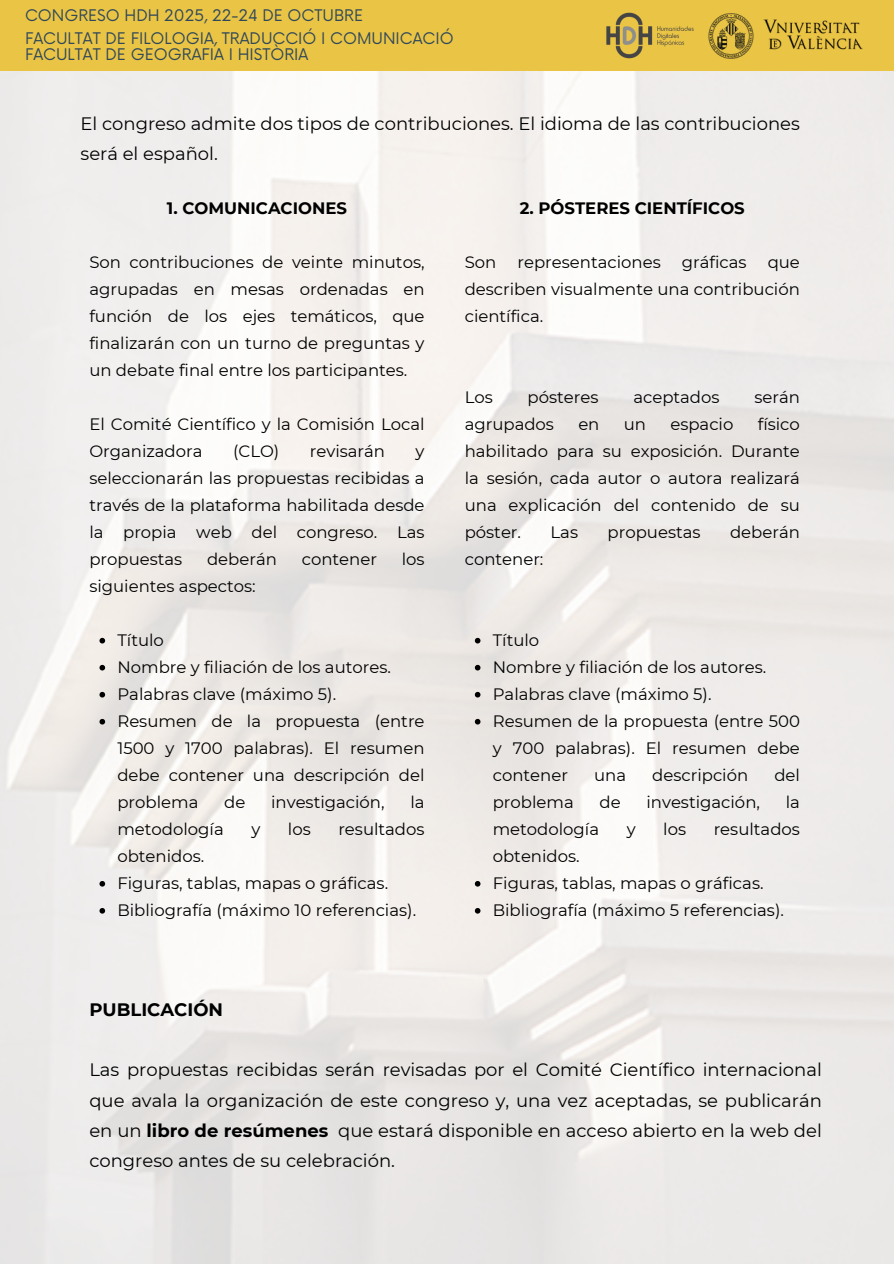
<style>
.page{position:relative;width:894px;height:1264px;background:#fff}
.page>*{position:absolute;margin:0;border:0;box-sizing:border-box;transform-origin:0 0}
.t1{font:18px/30.3px "Montserrat";color:#000}
.t2{font:700 18px "Montserrat";color:#000}
.t3{font:16.5px/27px "Montserrat";color:#000;text-align:justify}
.t4{font:700 16.5px "Montserrat";color:#000}
.t5{font:15.6px "Now";color:#2f485b}
.s1{font-weight:700}
</style>
<div class="page">
<img style="left:0;top:71px;width:893px;height:1192px">
<div style="left:0;top:0;width:893px;height:71px;background:#eac445"></div>
<img style="left:763px;top:19px;width:99px;height:31px">
<img style="left:708px;top:14px;width:46px;height:45px">
<svg style="left:99px;top:638px;width:6px;height:5px"></svg>
<svg style="left:99px;top:665px;width:6px;height:5px"></svg>
<svg style="left:99px;top:692px;width:6px;height:5px"></svg>
<svg style="left:99px;top:719px;width:6px;height:5px"></svg>
<svg style="left:99px;top:881px;width:6px;height:5px"></svg>
<svg style="left:99px;top:908px;width:6px;height:5px"></svg>
<svg style="left:474px;top:638px;width:6px;height:5px"></svg>
<svg style="left:474px;top:665px;width:6px;height:5px"></svg>
<svg style="left:474px;top:692px;width:6px;height:5px"></svg>
<svg style="left:474px;top:719px;width:6px;height:5px"></svg>
<svg style="left:474px;top:881px;width:6px;height:5px"></svg>
<svg style="left:474px;top:908px;width:6px;height:5px"></svg>
<img style="left:606px;top:12px;width:88px;height:47px">
<p class="t5" style="left:25px;top:6px;width:339px">CONGRESO HDH 2025, 22-24 DE OCTUBRE</p>
<p class="t5" style="left:25px;top:30px;width:430px">FACULTAT DE FILOLOGIA, TRADUCCIÓ I COMUNICACIÓ</p>
<p class="t5" style="left:25px;top:46px;width:285px">FACULTAT DE GEOGRAFIA I HISTÒRIA</p>
<p class="t1" style="left:80px;top:108px;width:720px">El congreso admite dos tipos de contribuciones. El idioma de las contribuciones será el español.</p>
<p class="t4" style="left:167px;top:197px;width:181px">1. COMUNICACIONES</p>
<h2 class="t4" style="left:519px;top:197px;width:226px">2. PÓSTERES CIENTÍFICOS</h2>
<p class="t3" style="left:89px;top:248px;width:336px">Son contribuciones de veinte minutos, agrupadas en mesas ordenadas en función de los ejes temáticos, que finalizarán con un turno de preguntas y un debate final entre los participantes.</p>
<p class="t3" style="left:89px;top:410px;width:336px">El Comité Científico y la Comisión Local<br>Organizadora</p>
<p class="t3" style="left:233px;top:437px;width:48px">(CLO)</p>
<p class="t3" style="left:310px;top:437px;width:77px">revisarán</p>
<p class="t3" style="left:89px;top:437px;width:336px;text-indent:326px">y seleccionarán las propuestas recibidas a través de la plataforma habilitada desde la propia web del congreso. Las propuestas</p>
<p class="t3" style="left:207px;top:545px;width:71px">deberán</p>
<p class="t3" style="left:301px;top:545px;width:77px">contener</p>
<p class="t3" style="left:401px;top:545px;width:24px">los</p>
<p class="t3" style="left:89px;top:572px;width:168px">siguientes aspectos:</p>
<p class="t3" style="left:117px;top:626px;width:48px">Título</p>
<p class="t3" style="left:117px;top:653px;width:275px">Nombre y filiación de los autores.</p>
<p class="t3" style="left:117px;top:680px;width:220px">Palabras clave (máximo 5).</p>
<h2 class="t3" style="left:117px;top:707px;width:308px">Resumen de la propuesta (entre 1500 y 1700 palabras). El resumen debe contener una descripción del problema</h2>
<h2 class="t3" style="left:224px;top:788px;width:23px">de</h2>
<h2 class="t3" style="left:271px;top:788px;width:115px">investigación,</h2>
<h2 class="t3" style="left:410px;top:788px;width:16px">la</h2>
<h2 class="t3" style="left:117px;top:815px;width:108px">metodología</h2>
<h2 class="t3" style="left:251px;top:815px;width:10px">y</h2>
<h2 class="t3" style="left:288px;top:815px;width:24px">los</h2>
<h2 class="t3" style="left:338px;top:815px;width:88px">resultados</h2>
<h2 class="t3" style="left:117px;top:842px;width:88px">obtenidos.</h2>
<h1 class="t3" style="left:117px;top:869px;width:272px">Figuras, tablas, mapas o gráficas.</h1>
<h2 class="t3" style="left:117px;top:896px;width:300px">Bibliografía (máximo 10 referencias).</h2>
<h2 class="t2" style="left:89px;top:998px;width:135px">PUBLICACIÓN</h2>
<p class="t3" style="left:464px;top:248px;width:33px">Son</p>
<p class="t3" style="left:517px;top:248px;width:145px">representaciones</p>
<p class="t3" style="left:681px;top:248px;width:66px">gráficas</p>
<p class="t3" style="left:464px;top:248px;width:336px;text-indent:303px">que describen visualmente una contribución científica.</p>
<p class="t3" style="left:464px;top:383px;width:30px">Los</p>
<p class="t3" style="left:527px;top:383px;width:72px">pósteres</p>
<p class="t3" style="left:633px;top:383px;width:88px">aceptados</p>
<p class="t3" style="left:754px;top:383px;width:47px">serán</p>
<p class="t3" style="left:464px;top:410px;width:91px">agrupados</p>
<p class="t3" style="left:578px;top:410px;width:23px">en</p>
<p class="t3" style="left:623px;top:410px;width:24px">un</p>
<p class="t3" style="left:670px;top:410px;width:64px">espacio</p>
<p class="t3" style="left:464px;top:410px;width:336px;text-indent:293px">físico habilitado para su exposición. Durante la sesión, cada autor o autora realizará una explicación del contenido de su póster.</p>
<p class="t3" style="left:550px;top:518px;width:29px">Las</p>
<p class="t3" style="left:607px;top:518px;width:94px">propuestas</p>
<p class="t3" style="left:729px;top:518px;width:71px">deberán</p>
<p class="t3" style="left:464px;top:545px;width:80px">contener:</p>
<p class="t3" style="left:492px;top:626px;width:48px">Título</p>
<p class="t3" style="left:492px;top:653px;width:275px">Nombre y filiación de los autores.</p>
<p class="t3" style="left:492px;top:680px;width:220px">Palabras clave (máximo 5).</p>
<p class="t3" style="left:492px;top:707px;width:308px">Resumen de la propuesta (entre 500 y 700 palabras). El resumen debe contener</p>
<p class="t3" style="left:594px;top:761px;width:33px">una</p>
<p class="t3" style="left:652px;top:761px;width:97px">descripción</p>
<p class="t3" style="left:774px;top:761px;width:27px">del</p>
<p class="t3" style="left:492px;top:788px;width:82px">problema</p>
<p class="t3" style="left:599px;top:788px;width:23px">de</p>
<p class="t3" style="left:646px;top:788px;width:115px">investigación,</p>
<p class="t3" style="left:785px;top:788px;width:16px">la</p>
<p class="t3" style="left:492px;top:815px;width:108px">metodología</p>
<p class="t3" style="left:626px;top:815px;width:10px">y</p>
<p class="t3" style="left:663px;top:815px;width:24px">los</p>
<p class="t3" style="left:713px;top:815px;width:88px">resultados</p>
<p class="t3" style="left:492px;top:842px;width:88px">obtenidos.</p>
<h1 class="t3" style="left:492px;top:869px;width:272px">Figuras, tablas, mapas o gráficas.</h1>
<h2 class="t3" style="left:492px;top:896px;width:292px">Bibliografía (máximo 5 referencias).</h2>
<p class="t1" style="left:89px;top:1054px;width:733px;text-align:justify">Las propuestas recibidas serán revisadas por el Comité Científico internacional que avala la organización de este congreso y, una vez aceptadas, se publicarán en un <span class="s1">libro de resúmenes</span> que estará disponible en acceso abierto en la web del congreso antes de su celebración.</p>
</div>
